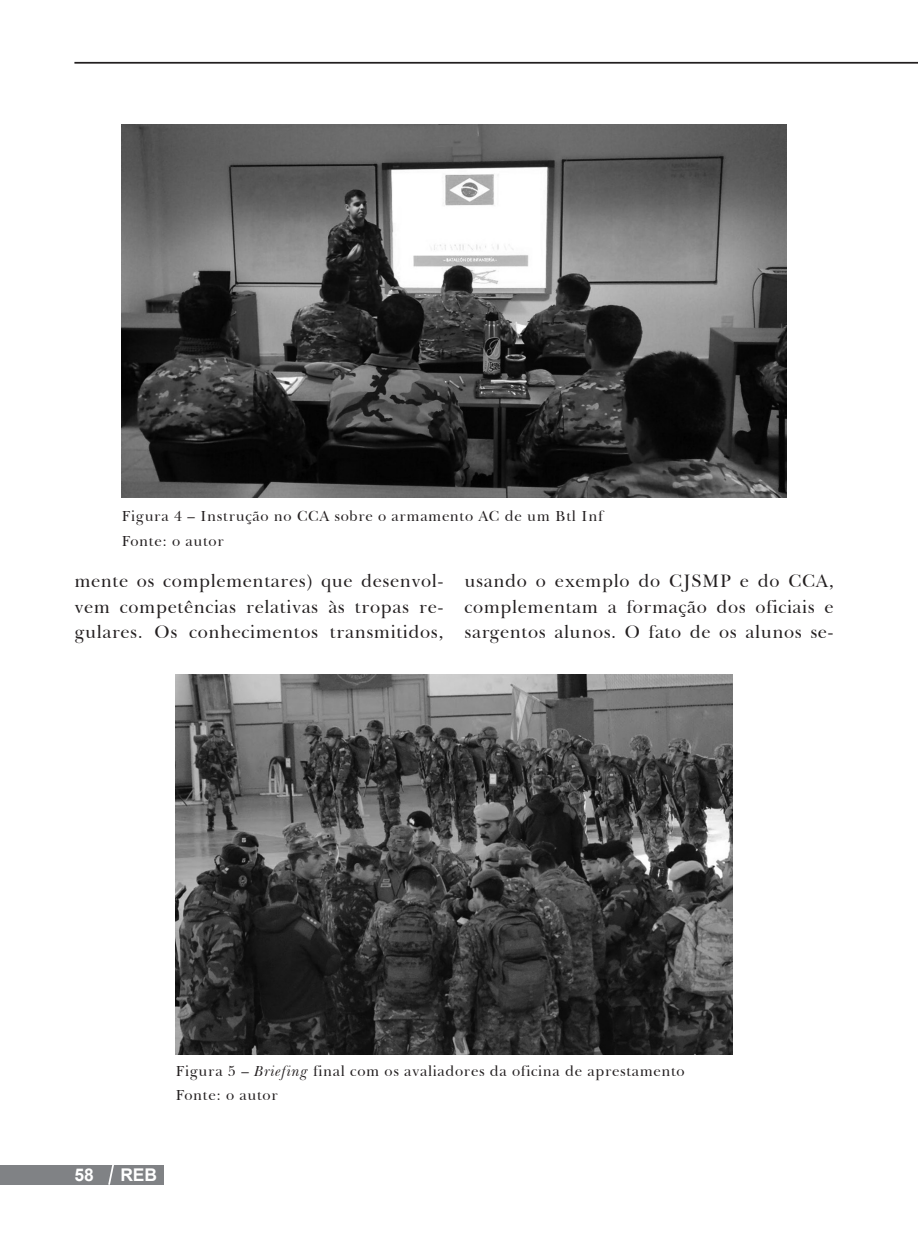
<style>
.page{position:relative;width:918px;height:1241px;background:#fff}
.page>*{position:absolute;margin:0;border:0;box-sizing:border-box;transform-origin:0 0}
.t1{font:18.38px/25.4px "Baskerville BT";letter-spacing:.03em;color:#231f20;text-align:justify}
.t2{font:700 17.5px "Arial";color:#fff}
.t3{font:14.88px/24.2px "Baskerville BT";letter-spacing:.04em;color:#231f20}
.s1{font-style:italic}
</style>
<div class="page">
<div style="left:0;top:1164px;width:164px;height:20px;background:#808285"></div>
<svg style="left:107px;top:1164px;width:10px;height:21px"></svg>
<hr style="left:74px;top:62px;width:844px;height:2px;background:#231f20">
<img style="left:122px;top:124px;width:664px;height:373px">
<img style="left:175px;top:674px;width:557px;height:380px">
<p class="t3" style="left:122px;top:503px;width:483px">Figura 4 – Instrução no CCA sobre o armamento AC de um Btl Inf<br>Fonte: o autor</p>
<p class="t1" style="left:74px;top:567px;width:371px">mente os complementares) que desenvol&shy;vem competências relativas às tropas re&shy;gulares. Os conhecimentos transmitidos,</p>
<p class="t1" style="left:464px;top:567px;width:371px">usando o exemplo do CJSMP e do CCA, complementam a formação dos oficiais e sargentos alunos. O fato de os alunos se-</p>
<p class="t3" style="left:175px;top:1058px;width:511px">Figura 5 – <span class="s1">Briefing</span> final com os avaliadores da oficina de aprestamento<br>Fonte: o autor</p>
<p class="t2" style="left:74px;top:1163px;width:21px">58</p>
<p class="t2" style="left:120px;top:1163px;width:38px">REB</p>
</div>
